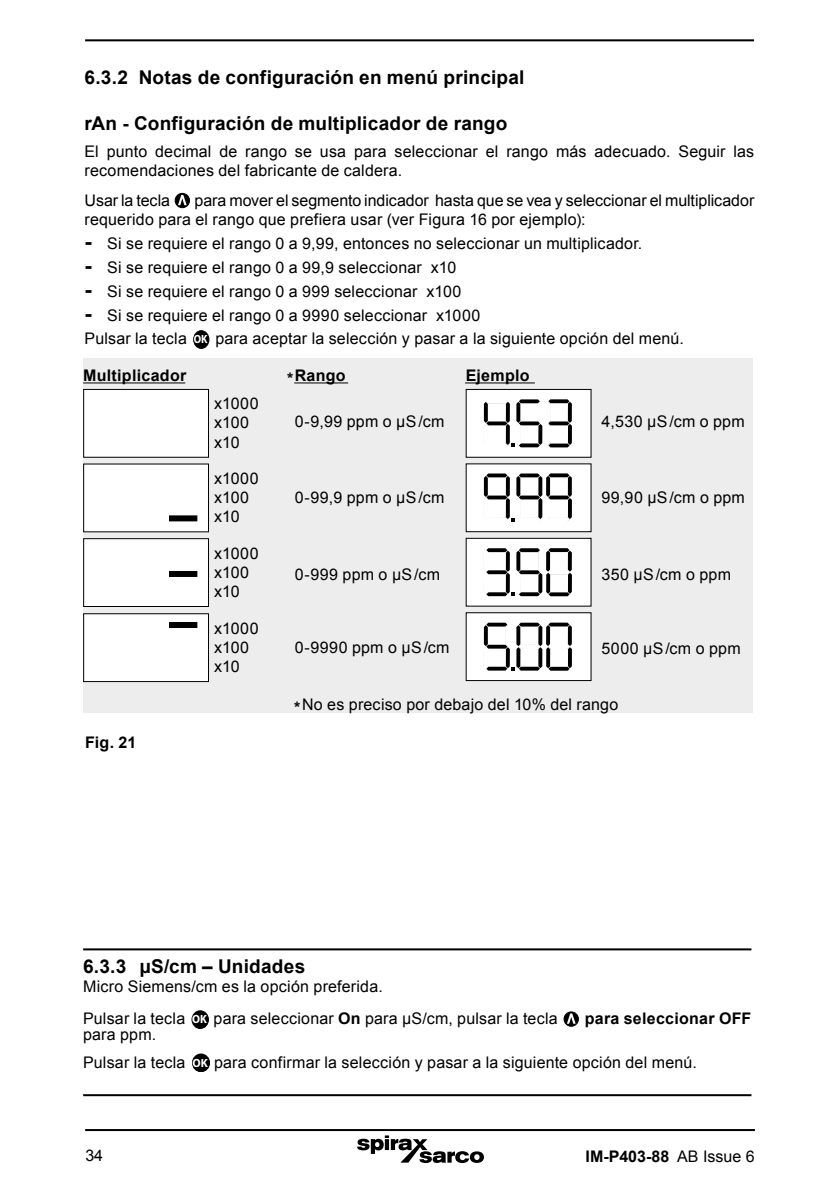
<style>
.page{position:relative;width:840px;height:1191px;background:#fff}
.page>*{position:absolute;margin:0;border:0;box-sizing:border-box;transform-origin:0 0}
.t1{font:700 19px "Arial";letter-spacing:.01em;color:#000}
.t2{font:16px/19.2px "Arial";letter-spacing:.01em;color:#000}
.t3{font:700 16px "Arial";letter-spacing:.015em;color:#000}
.s1{font-weight:700;font-size:22px}
.s2{font-family:"Myriad";font-weight:700;font-size:12px;color:#fff}
.s3{font-weight:700}
.s4{font-weight:400}
</style>
<div class="page">
<hr style="left:85px;top:1129px;width:669px;height:2px;background:#000">
<hr style="left:85px;top:39px;width:668px;height:2px;background:#000">
<svg style="left:357px;top:1135px;width:126px;height:28px"></svg>
<div style="left:83px;top:358px;width:669px;height:355px;background:#ededed"></div>
<svg style="left:175px;top:193px;width:14px;height:15px"></svg>
<div style="left:175px;top:193px;width:15px;height:15px;border:1px solid #000;border-radius:50%"></div>
<svg style="left:178px;top:195px;width:8px;height:10px"></svg>
<div style="left:193px;top:331px;width:16px;height:17px;background:#000;border-radius:50%"></div>
<div style="left:193px;top:330px;width:16px;height:18px;border:1px solid #000;border-radius:50%"></div>
<div style="left:466px;top:389px;width:124px;height:68px;background:#fff"></div>
<div style="left:465px;top:389px;width:126px;height:69px;border:1px solid #000"></div>
<div style="left:84px;top:389px;width:124px;height:68px;background:#fff"></div>
<div style="left:83px;top:389px;width:126px;height:69px;border:1px solid #000"></div>
<hr style="left:83px;top:382px;width:102px;height:1px;background:#000">
<hr style="left:294px;top:382px;width:54px;height:1px;background:#000">
<hr style="left:465px;top:382px;width:69px;height:1px;background:#000">
<div style="left:84px;top:464px;width:124px;height:68px;background:#fff"></div>
<div style="left:83px;top:463px;width:126px;height:69px;border:1px solid #000"></div>
<div style="left:84px;top:538px;width:124px;height:68px;background:#fff"></div>
<div style="left:83px;top:538px;width:126px;height:69px;border:1px solid #000"></div>
<div style="left:84px;top:614px;width:124px;height:67px;background:#fff"></div>
<div style="left:83px;top:613px;width:126px;height:69px;border:1px solid #000"></div>
<div style="left:466px;top:464px;width:124px;height:67px;background:#fff"></div>
<div style="left:465px;top:463px;width:126px;height:69px;border:1px solid #000"></div>
<div style="left:466px;top:538px;width:124px;height:68px;background:#fff"></div>
<div style="left:465px;top:538px;width:126px;height:68px;border:1px solid #000"></div>
<div style="left:466px;top:613px;width:124px;height:67px;background:#fff"></div>
<div style="left:465px;top:612px;width:126px;height:69px;border:1px solid #000"></div>
<div style="left:169px;top:622px;width:28px;height:6px;background:#000"></div>
<div style="left:169px;top:571px;width:28px;height:6px;background:#000"></div>
<div style="left:169px;top:515px;width:28px;height:6px;background:#000"></div>
<svg style="left:483px;top:399px;width:88px;height:49px"></svg>
<svg style="left:483px;top:473px;width:88px;height:49px"></svg>
<svg style="left:485px;top:548px;width:86px;height:48px"></svg>
<svg style="left:483px;top:622px;width:88px;height:48px"></svg>
<hr style="left:83px;top:948px;width:668px;height:2px;background:#000">
<hr style="left:83px;top:1094px;width:668px;height:2px;background:#000">
<div style="left:192px;top:1010px;width:16px;height:18px;background:#000;border-radius:50%"></div>
<div style="left:191px;top:1010px;width:18px;height:18px;border:1px solid #000;border-radius:50%"></div>
<svg style="left:563px;top:1012px;width:15px;height:14px"></svg>
<div style="left:563px;top:1011px;width:15px;height:15px;border:1px solid #000;border-radius:50%"></div>
<svg style="left:566px;top:1013px;width:9px;height:10px"></svg>
<div style="left:192px;top:1054px;width:17px;height:17px;background:#000;border-radius:50%"></div>
<div style="left:192px;top:1053px;width:17px;height:18px;border:1px solid #000;border-radius:50%"></div>
<p class="t1" style="left:84px;top:65px;width:441px">6.3.2 Notas de configuración en menú principal</p>
<p class="t1" style="left:84px;top:110px;width:424px">rAn - Configuración de multiplicador de rango</p>
<p class="t2" style="left:84px;top:142px;width:671px">El punto decimal de rango se usa para seleccionar el rango más adecuado. Seguir las recomendaciones del fabricante de caldera.</p>
<p class="t2" style="left:84px;top:191px;width:87px">Usar la tecla</p>
<p class="t2" style="left:84px;top:191px;width:671px;text-indent:110px">para mover el segmento indicador hasta que se vea y seleccionar el multiplicador requerido para el rango que prefiera usar (ver Figura 16 por ejemplo):</p>
<p class="t2" style="left:84px;top:234px;width:559px"><span class="s1">-</span> Si se requiere el rango 0 a 9,99, entonces no seleccionar un multiplicador.</p>
<p class="t2" style="left:84px;top:258px;width:373px"><span class="s1">-</span> Si se requiere el rango 0 a 99,9 seleccionar x10</p>
<p class="t2" style="left:84px;top:282px;width:378px"><span class="s1">-</span> Si se requiere el rango 0 a 999 seleccionar x100</p>
<p class="t2" style="left:84px;top:304px;width:600px;line-height:23.2px"><span class="s1">-</span> Si se requiere el rango 0 a 9990 seleccionar x1000<br>Pulsar la tecla <span class="s2">OK</span> para aceptar la selección y pasar a la siguiente opción del menú.</p>
<p class="t3" style="left:83px;top:365px;width:105px">Multiplicador</p>
<p class="t3" style="left:465px;top:365px;width:65px">Ejemplo</p>
<p class="t2" style="left:601px;top:411px;width:144px">4,530 µS/cm o ppm</p>
<p class="t3" style="left:295px;top:365px;width:52px">Rango</p>
<p class="t2" style="left:295px;top:411px;width:151px">0-9,99 ppm o µS/cm</p>
<p class="t3" style="left:287px;top:367px;width:8px">*</p>
<p class="t2" style="left:214px;top:394px;width:46px">x1000 x100 x10</p>
<p class="t3" style="left:85px;top:731px;width:53px">Fig. 21</p>
<p class="t2" style="left:214px;top:469px;width:46px">x1000 x100 x10</p>
<p class="t2" style="left:214px;top:543px;width:46px">x1000 x100 x10</p>
<p class="t2" style="left:214px;top:618px;width:46px">x1000 x100 x10</p>
<p class="t2" style="left:295px;top:488px;width:151px">0-99,9 ppm o µS/cm</p>
<p class="t2" style="left:601px;top:488px;width:145px">99,90 µS/cm o ppm</p>
<p class="t2" style="left:295px;top:565px;width:147px">0-999 ppm o µS/cm</p>
<p class="t2" style="left:601px;top:565px;width:131px">350 µS/cm o ppm</p>
<p class="t2" style="left:295px;top:638px;width:156px">0-9990 ppm o µS/cm</p>
<p class="t2" style="left:601px;top:638px;width:140px">5000 µS/cm o ppm</p>
<p class="t2" style="left:294px;top:695px;width:325px"><span class="s3">*</span>No es preciso por debajo del 10% del rango</p>
<p class="t1" style="left:83px;top:953px;width:223px">6.3.3 µS/cm – Unidades</p>
<p class="t2" style="left:83px;top:970px;width:476px;line-height:32px">Micro Siemens/cm es la opción preferida.<br>Pulsar la tecla <span class="s2">OK</span> para seleccionar <span class="s3">On</span> para µS/cm, pulsar la tecla</p>
<p class="t3" style="left:584px;top:1008px;width:168px">para seleccionar OFF</p>
<p class="t2" style="left:83px;top:1021px;width:615px;line-height:27.2px">para ppm.<br>Pulsar la tecla <span class="s2">OK</span> para confirmar la selección y pasar a la siguiente opción del menú.</p>
<p class="t2" style="left:85px;top:1146px;width:19px">34</p>
<p class="t3" style="left:585px;top:1145px;width:170px">IM-P403-88 <span class="s4">AB Issue 6</span></p>
</div>
